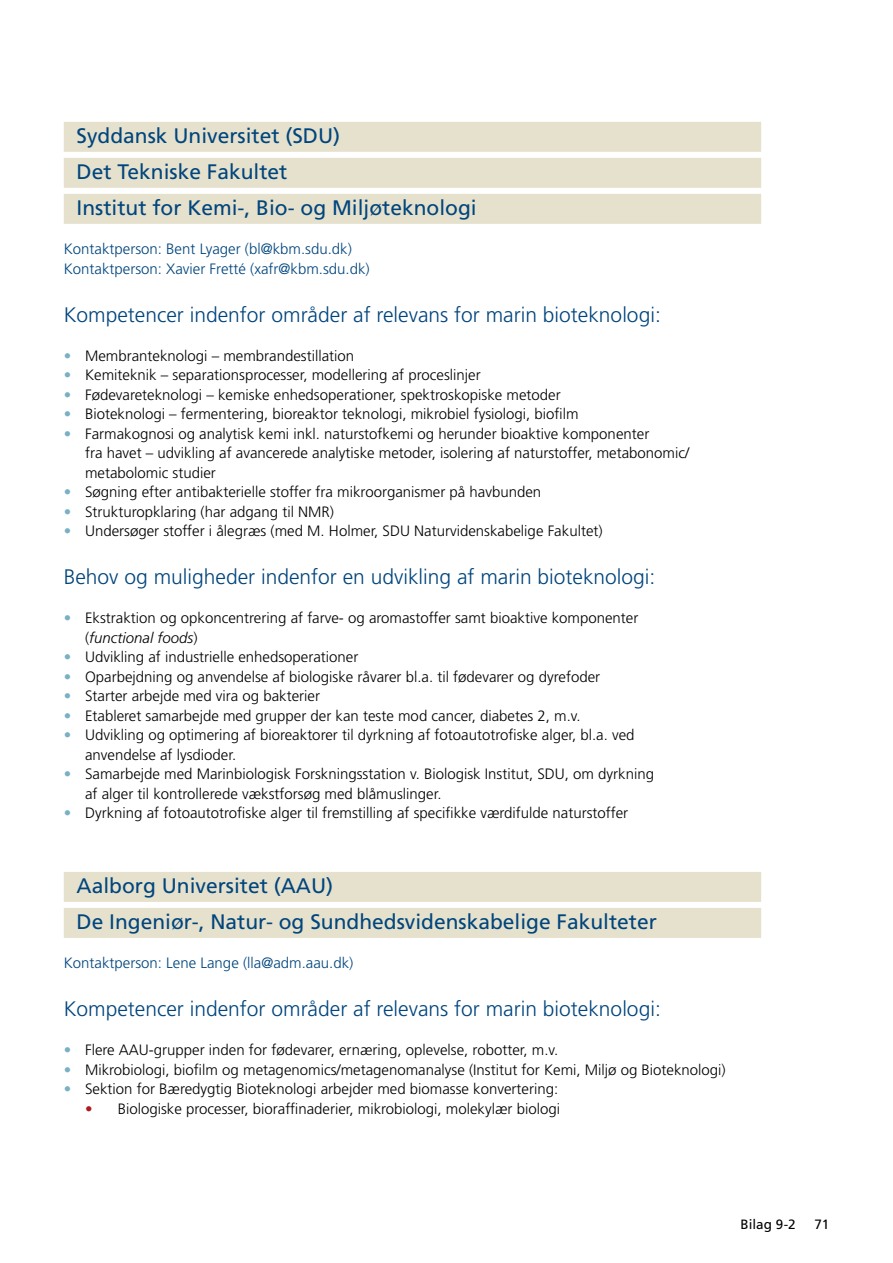
<style>
.page{position:relative;width:893px;height:1263px;background:#fff}
.page>*{position:absolute;margin:0;border:0;box-sizing:border-box;transform-origin:0 0}
.t1{font:300 21px "Frutiger LT Std";color:#00457d}
.t2{font:21px/36px "Frutiger LT Std";color:#00457d}
.t3{font:300 15px/19.5px "Frutiger LT Std";color:#000}
.t4{font:300 15px/19.5px "Frutiger LT Std";color:#00457d}
.t5{font:13.5px "Frutiger LT Std";color:#000}
.s1{color:#79b0c3}
.s2{font-style:italic}
.s3{color:#ad1a22}
</style>
<div class="page">
<div style="left:64px;top:122px;width:697px;height:30px;background:#e6e1cd"></div>
<div style="left:64px;top:158px;width:697px;height:30px;background:#e6e1cd"></div>
<div style="left:64px;top:194px;width:697px;height:30px;background:#e6e1cd"></div>
<div style="left:64px;top:872px;width:697px;height:30px;background:#e6e1cd"></div>
<div style="left:64px;top:908px;width:697px;height:30px;background:#e6e1cd"></div>
<h1 class="t2" style="left:77px;top:118px;width:402px">Syddansk Universitet (SDU)<br>Det Tekniske Fakultet<br>Institut for Kemi-, Bio- og Miljøteknologi</h1>
<p class="t4" style="left:64px;top:240px;width:307px">Kontaktperson: Bent Lyager (bl@kbm.sdu.dk)<br>Kontaktperson: Xavier Fretté (xafr@kbm.sdu.dk)</p>
<h1 class="t1" style="left:64px;top:303px;width:599px">Kompetencer indenfor områder af relevans for marin bioteknologi:</h1>
<p class="t3" style="left:64px;top:346px;width:292px"><span class="s1">•</span> Membranteknologi – membrandestillation</p>
<p class="t3" style="left:64px;top:366px;width:418px"><span class="s1">•</span> Kemiteknik – separationsprocesser, modellering af proceslinjer</p>
<p class="t3" style="left:64px;top:385px;width:498px"><span class="s1">•</span> Fødevareteknologi – kemiske enhedsoperationer, spektroskopiske metoder</p>
<p class="t3" style="left:64px;top:405px;width:516px"><span class="s1">•</span> Bioteknologi – fermentering, bioreaktor teknologi, mikrobiel fysiologi, biofilm</p>
<p class="t3" style="left:85px;top:424px;width:606px;text-indent:-21px"><span class="s1">•</span> Farmakognosi og analytisk kemi inkl. naturstofkemi og herunder bioaktive komponenter<br>fra havet – udvikling af avancerede analytiske metoder, isolering af naturstoffer, metabonomic/ metabolomic studier</p>
<p class="t3" style="left:64px;top:483px;width:479px"><span class="s1">•</span> Søgning efter antibakterielle stoffer fra mikroorganismer på havbunden</p>
<p class="t3" style="left:64px;top:502px;width:272px"><span class="s1">•</span> Strukturopklaring (har adgang til NMR)</p>
<p class="t3" style="left:64px;top:522px;width:540px"><span class="s1">•</span> Undersøger stoffer i ålegræs (med M. Holmer, SDU Naturvidenskabelige Fakultet)</p>
<h1 class="t1" style="left:64px;top:565px;width:593px">Behov og muligheder indenfor en udvikling af marin bioteknologi:</h1>
<p class="t3" style="left:85px;top:609px;width:555px;text-indent:-21px"><span class="s1">•</span> Ekstraktion og opkoncentrering af farve- og aromastoffer samt bioaktive komponenter (<span class="s2">functional foods</span>)</p>
<p class="t3" style="left:64px;top:648px;width:296px"><span class="s1">•</span> Udvikling af industrielle enhedsoperationer</p>
<p class="t3" style="left:64px;top:667px;width:538px"><span class="s1">•</span> Oparbejdning og anvendelse af biologiske råvarer bl.a. til fødevarer og dyrefoder</p>
<p class="t3" style="left:64px;top:687px;width:258px"><span class="s1">•</span> Starter arbejde med vira og bakterier</p>
<p class="t3" style="left:64px;top:706px;width:518px"><span class="s1">•</span> Etableret samarbejde med grupper der kan teste mod cancer, diabetes 2, m.v.</p>
<p class="t3" style="left:85px;top:726px;width:551px;text-indent:-21px"><span class="s1">•</span> Udvikling og optimering af bioreaktorer til dyrkning af fotoautotrofiske alger, bl.a. ved anvendelse af lysdioder.</p>
<p class="t3" style="left:85px;top:765px;width:570px;text-indent:-21px"><span class="s1">•</span> Samarbejde med Marinbiologisk Forskningsstation v. Biologisk Institut, SDU, om dyrkning af alger til kontrollerede vækstforsøg med blåmuslinger.</p>
<p class="t3" style="left:64px;top:804px;width:566px"><span class="s1">•</span> Dyrkning af fotoautotrofiske alger til fremstilling af specifikke værdifulde naturstoffer</p>
<h1 class="t2" style="left:77px;top:868px;width:582px">Aalborg Universitet (AAU)<br>De Ingeniør-, Natur- og Sundhedsvidenskabelige Fakulteter</h1>
<p class="t4" style="left:64px;top:954px;width:291px">Kontaktperson: Lene Lange (lla@adm.aau.dk)</p>
<h1 class="t1" style="left:64px;top:997px;width:599px">Kompetencer indenfor områder af relevans for marin bioteknologi:</h1>
<p class="t3" style="left:64px;top:1041px;width:496px"><span class="s1">•</span> Flere AAU-grupper inden for fødevarer, ernæring, oplevelse, robotter, m.v.</p>
<p class="t3" style="left:64px;top:1060px;width:663px"><span class="s1">•</span> Mikrobiologi, biofilm og metagenomics/metagenomanalyse (Institut for Kemi, Miljø og Bioteknologi)</p>
<p class="t3" style="left:64px;top:1080px;width:496px"><span class="s1">•</span> Sektion for Bæredygtig Bioteknologi arbejder med biomasse konvertering:</p>
<p class="t3" style="left:85px;top:1099px;width:477px"><span class="s3">•</span> Biologiske processer, bioraffinaderier, mikrobiologi, molekylær biologi</p>
<p class="t5" style="left:740px;top:1216px;width:57px">Bilag 9-2</p>
<p class="t5" style="left:814px;top:1216px;width:16px">71</p>
</div>
